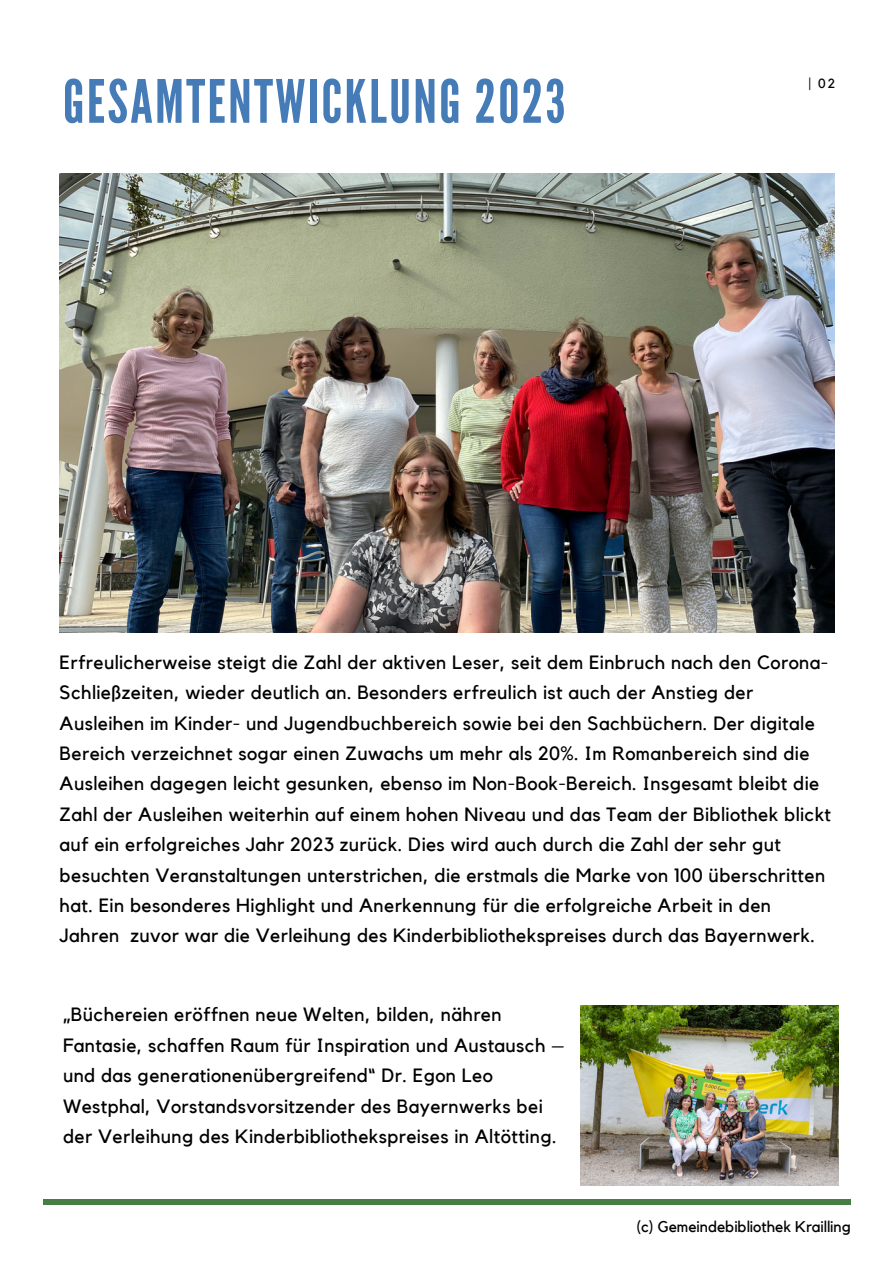
<style>
.page{position:relative;width:893px;height:1264px;background:#fff}
.page>*{position:absolute;margin:0;border:0;box-sizing:border-box;transform-origin:0 0}
.t1{font:59.55px "League Gothic";letter-spacing:.04em;color:#457bb6}
.t2{font:19.2px/30.3px "Kollektif";letter-spacing:.02em;color:#000}
.t3{font:15.45px "Kollektif";color:#000}
.t4{font:13.2px "Kollektif";color:#000}
</style>
<div class="page">
<img style="left:60px;top:173px;width:774px;height:459px">
<div style="left:43px;top:1199px;width:808px;height:5px;background:#467d44"></div>
<img style="left:581px;top:1005px;width:257px;height:180px">
<h1 class="t1" style="left:63px;top:66px;width:504px">GESAMTENTWICKLUNG 2023</h1>
<p class="t4" style="left:808px;top:76px;width:28px">| 02</p>
<p class="t2" style="left:60px;top:647px;width:773px">Erfreulicherweise steigt die Zahl der aktiven Leser, seit dem Einbruch nach den Corona-Schließzeiten, wieder deutlich an. Besonders erfreulich ist auch der Anstieg der Ausleihen im Kinder- und Jugendbuchbereich sowie bei den Sachbüchern. Der digitale Bereich verzeichnet sogar einen Zuwachs um mehr als 20%. Im Romanbereich sind die Ausleihen dagegen leicht gesunken, ebenso im Non-Book-Bereich. Insgesamt bleibt die Zahl der Ausleihen weiterhin auf einem hohen Niveau und das Team der Bibliothek blickt auf ein erfolgreiches Jahr 2023 zurück. Dies wird auch durch die Zahl der sehr gut besuchten Veranstaltungen unterstrichen, die erstmals die Marke von 100 überschritten hat. Ein besonderes Highlight und Anerkennung für die erfolgreiche Arbeit in den Jahren zuvor war die Verleihung des Kinderbibliothekspreises durch das Bayernwerk.</p>
<p class="t2" style="left:63px;top:999px;width:503px">„Büchereien eröffnen neue Welten, bilden, nähren Fantasie, schaffen Raum für Inspiration und Austausch – und das generationenübergreifend“ Dr. Egon Leo Westphal, Vorstandsvorsitzender des Bayernwerks bei der Verleihung des Kinderbibliothekspreises in Altötting.</p>
<p class="t3" style="left:636px;top:1217px;width:216px">(c) Gemeindebibliothek Krailling</p>
</div>
